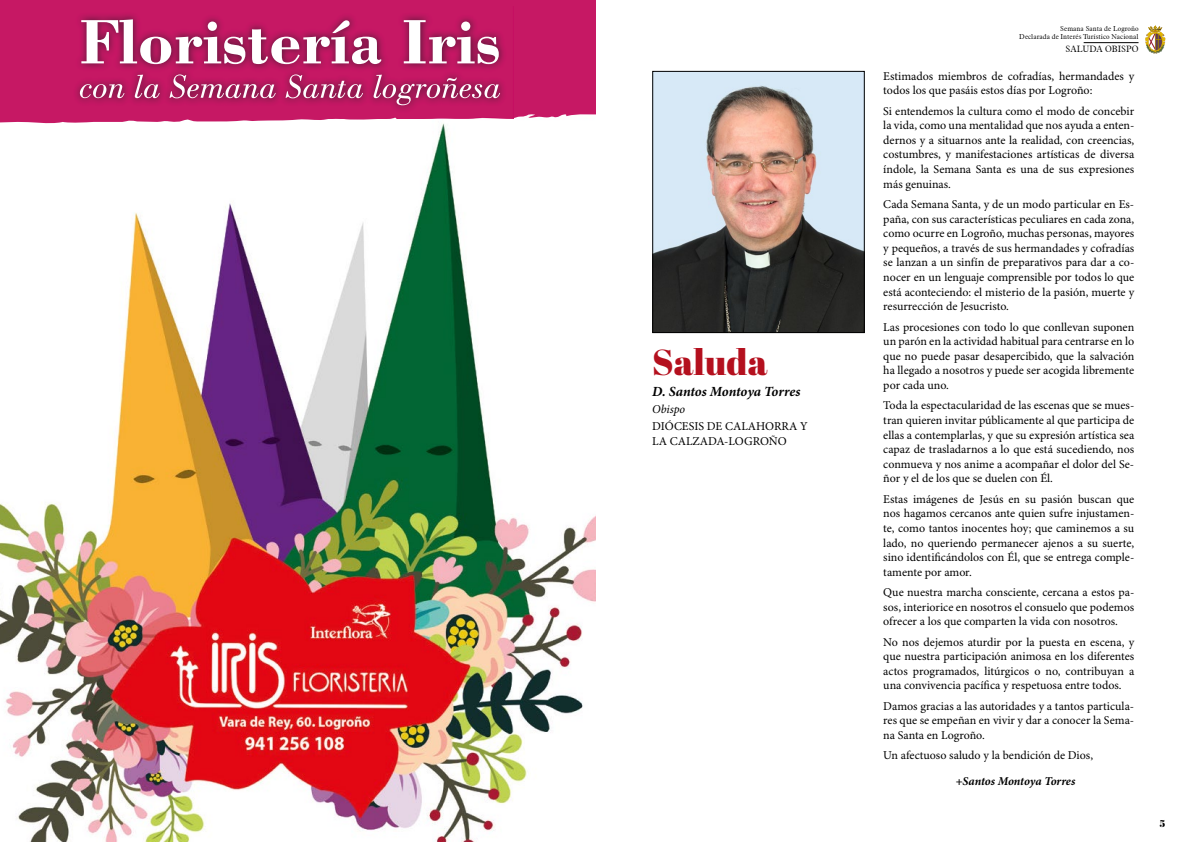
<style>
.page{position:relative;width:1191px;height:842px;background:#fff}
.page>*{position:absolute;margin:0;border:0;box-sizing:border-box;transform-origin:0 0}
.t1{font:36px "Abril Fatface";color:#b4101e}
.t2{font:italic 700 14px "Minion Pro";letter-spacing:-.005em;color:#000}
.t3{font:12px/14.6px "Minion Pro";color:#000;text-align:justify}
.t4{font:italic 700 12px "Minion Pro";letter-spacing:-.005em;color:#000}
.t5{font:italic 12px "Minion Pro";letter-spacing:-.005em;color:#000}
.t6{font:10px "Abril Fatface";color:#000}
.t7{font:300 9px "Aldine 721 BT";color:#000}
.t8{font:300 7px/8.4px "Aldine 721 BT";color:#000;text-align:right}
</style>
<div class="page">
<svg style="left:1145px;top:26px;width:20px;height:28px"></svg>
<hr style="left:1083px;top:42px;width:55px;height:1px;background:#000">
<img style="left:654px;top:73px;width:208px;height:258px">
<div style="left:652px;top:71px;width:212px;height:262px;border:1px solid #000"></div>
<img style="left:0;top:125px;width:595px;height:717px">
<svg style="left:0;top:0;width:595px;height:125px;background:#cd3477"></svg>
<img style="left:67px;top:6px;width:446px;height:112px">
<svg style="left:81px;top:19px;width:300px;height:45px"></svg>
<svg style="left:404px;top:20px;width:95px;height:44px"></svg>
<svg style="left:80px;top:84px;width:44px;height:14px"></svg>
<svg style="left:135px;top:75px;width:25px;height:23px"></svg>
<svg style="left:169px;top:74px;width:107px;height:24px;background:#bd477b"></svg>
<svg style="left:285px;top:74px;width:78px;height:24px;background:#bd497d"></svg>
<svg style="left:373px;top:75px;width:127px;height:30px;background:#bb3f76"></svg>
<h1 class="t1" style="left:652px;top:337px;width:117px">Saluda</h1>
<p class="t2" style="left:652px;top:381px;width:150px">D. Santos Montoya Torres</p>
<p class="t5" style="left:652px;top:401px;width:34px">Obispo</p>
<p class="t3" style="left:652px;top:420px;width:157px">DIÓCESIS DE CALAHORRA Y<br>LA CALZADA-LOGROÑO</p>
<p class="t8" style="left:1019px;top:24px;width:121px">Semana Santa de Logroño<br>Declarada de Interés Turístico Nacional</p>
<p class="t7" style="left:1065px;top:43px;width:74px">SALUDA OBISPO</p>
<p class="t3" style="left:883px;top:69px;width:252px">Estimados miembros de cofradías, hermandades y todos los que pasáis estos días por Logroño:</p>
<p class="t3" style="left:883px;top:104px;width:252px">Si entendemos la cultura como el modo de concebir la vida, como una mentalidad que nos ayuda a enten&shy;dernos y a situarnos ante la realidad, con creencias, costumbres, y manifestaciones artísticas de diversa índole, la Semana Santa es una de sus expresiones más genuinas.</p>
<p class="t3" style="left:883px;top:197px;width:252px">Cada Semana Santa, y de un modo particular en Es&shy;paña, con sus características peculiares en cada zona, como ocurre en Logroño, muchas personas, mayores y pequeños, a través de sus hermandades y cofradías se lanzan a un sinfín de preparativos para dar a co&shy;nocer en un lenguaje comprensible por todos lo que está aconteciendo: el misterio de la pasión, muerte y resurrección de Jesucristo.</p>
<p class="t3" style="left:883px;top:320px;width:252px">Las procesiones con todo lo que conllevan suponen un parón en la actividad habitual para centrarse en lo que no puede pasar desapercibido, que la salvación ha llegado a nosotros y puede ser acogida libremente por cada uno.</p>
<p class="t3" style="left:883px;top:399px;width:252px">Toda la espectacularidad de las escenas que se mues&shy;tran quieren invitar públicamente al que participa de ellas a contemplarlas, y que su expresión artística sea capaz de trasladarnos a lo que está sucediendo, nos conmueva y nos anime a acompañar el dolor del Se&shy;ñor y el de los que se duelen con Él.</p>
<p class="t3" style="left:883px;top:492px;width:252px">Estas imágenes de Jesús en su pasión buscan que nos hagamos cercanos ante quien sufre injustamen&shy;te, como tantos inocentes hoy; que caminemos a su lado, no queriendo permanecer ajenos a su suerte, sino identificándolos con Él, que se entrega comple&shy;tamente por amor.</p>
<p class="t3" style="left:883px;top:585px;width:252px">Que nuestra marcha consciente, cercana a estos pa&shy;sos, interiorice en nosotros el consuelo que podemos ofrecer a los que comparten la vida con nosotros.</p>
<p class="t3" style="left:883px;top:635px;width:252px">No nos dejemos aturdir por la puesta en escena, y que nuestra participación animosa en los diferentes actos programados, litúrgicos o no, contribuyan a una convivencia pacífica y respetuosa entre todos.</p>
<p class="t3" style="left:883px;top:699px;width:252px">Damos gracias a las autoridades y a tantos particula&shy;res que se empeñan en vivir y dar a conocer la Sema&shy;na Santa en Logroño.</p>
<p class="t3" style="left:883px;top:749px;width:211px">Un afectuoso saludo y la bendición de Dios,</p>
<p class="t4" style="left:955px;top:773px;width:121px">+Santos Montoya Torres</p>
<p class="t6" style="left:1160px;top:816px;width:7px">5</p>
</div>
